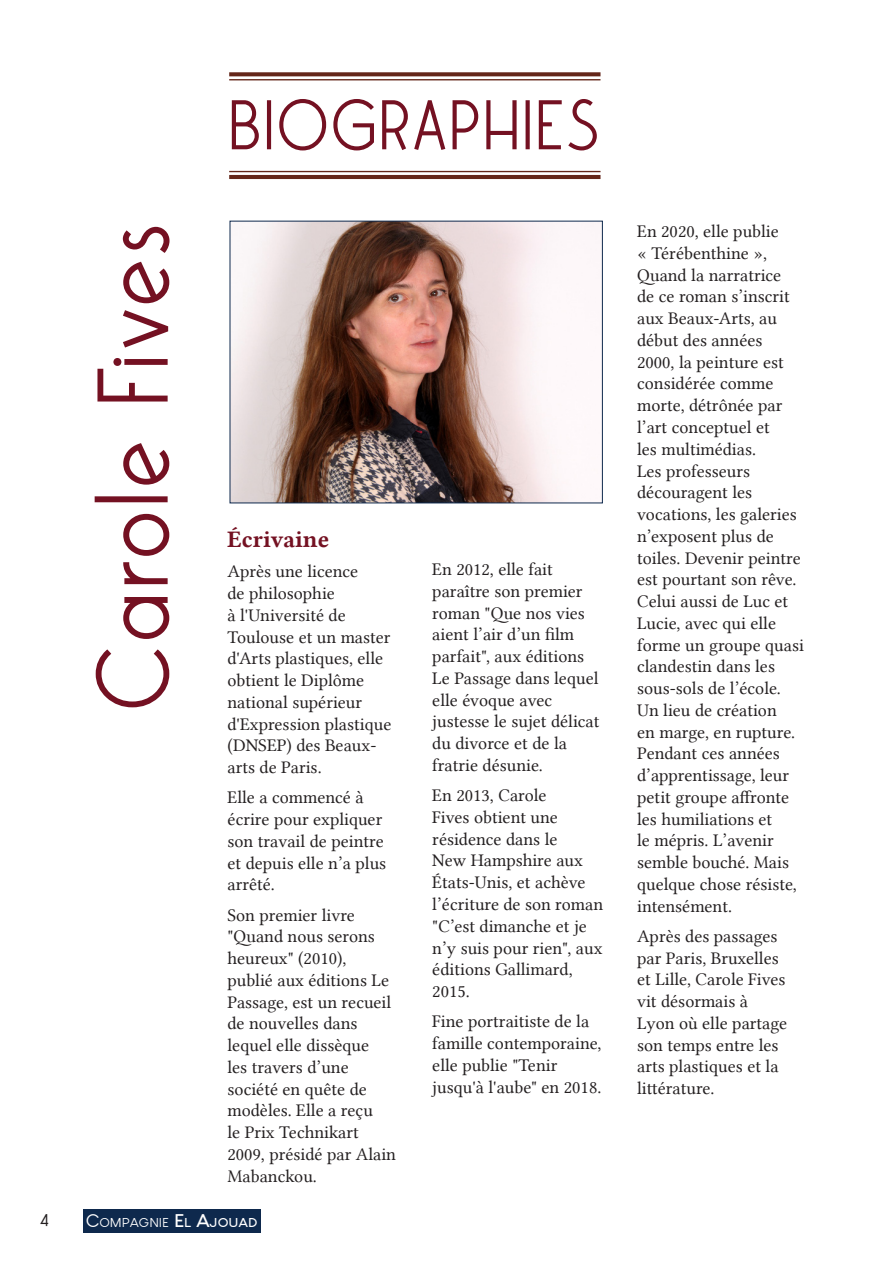
<style>
.page{position:relative;width:893px;height:1263px;background:#fff}
.page>*{position:absolute;margin:0;border:0;box-sizing:border-box;transform-origin:0 0}
.t1{font:700 104.4px "Colombia";color:#741122}
.t2{font:700 73.05px "Colombia";color:#741122}
.t3{font:24px "Lin Libertine B";color:#741122}
.t4{font:18px/21.8px "Lin Libertine";color:#231f20}
.t5{font:18px "Louis George Cafe";color:#231f20}
.t6{font:12.6px "Louis George Cafe";color:#fff;scale:1.1 1}
.s1{font-size:18px}
.s2{font-weight:700;font-size:18px}
.s3{font-weight:700}
</style>
<div class="page">
<div style="left:83px;top:1209px;width:177px;height:23px;background:#0e294d"></div>
<hr style="left:229px;top:171px;width:371px;height:1px;background:#642619">
<hr style="left:229px;top:175px;width:371px;height:4px;background:#642619">
<svg style="left:229px;top:72px;width:371px;height:4px"></svg>
<hr style="left:229px;top:79px;width:371px;height:1px;background:#642619">
<img style="left:232px;top:223px;width:369px;height:278px">
<div style="left:230px;top:221px;width:373px;height:282px;border:1px solid #0e294d"></div>
<p class="t1" style="left:78px;top:712px;width:492px;rotate:-90deg">Carole Fives</p>
<p class="t2" style="left:227px;top:87px;width:375px">BIOGRAPHIES</p>
<p class="t3" style="left:227px;top:523px;width:103px">Écrivaine</p>
<p class="t4" style="left:227px;top:561px;width:165px">Après une licence<br>de philosophie<br>à l'Université de<br>Toulouse et un master d'Arts plastiques, elle obtient le Diplôme national supérieur d'Expression plastique (DNSEP) des Beaux&shy;arts de Paris.</p>
<p class="t4" style="left:227px;top:787px;width:160px">Elle a commencé à écrire pour expliquer son travail de peintre et depuis elle n’a plus arrêté.</p>
<p class="t4" style="left:227px;top:904px;width:170px">Son premier livre "Quand nous serons heureux" (2010), publié aux éditions Le<br>Passage, est un recueil de nouvelles dans lequel elle dissèque<br>les travers d’une société en quête de modèles. Elle a reçu<br>le Prix Technikart<br>2009, présidé par Alain<br>Mabanckou.</p>
<p class="t4" style="left:432px;top:558px;width:169px">En 2012, elle fait paraître son premier roman "Que nos vies aient l’air d’un film parfait", aux éditions<br>Le Passage dans lequel elle évoque avec justesse le sujet délicat du divorce et de la fratrie désunie.</p>
<p class="t4" style="left:432px;top:784px;width:172px">En 2013, Carole<br>Fives obtient une résidence dans le<br>New Hampshire aux<br>États-Unis, et achève l’écriture de son roman "C’est dimanche et je n’y suis pour rien", aux éditions Gallimard,<br>2015.</p>
<p class="t4" style="left:432px;top:1010px;width:171px">Fine portraitiste de la famille contemporaine, elle publie "Tenir jusqu'à l'aube" en 2018.</p>
<p class="t5" style="left:40px;top:1209px;width:10px">4</p>
<p class="t6" style="left:86px;top:1215px;width:158px"><span class="s1">C</span>OMPAGNIE <span class="s2">E</span><span class="s3">L</span> <span class="s2">A</span><span class="s3">JOUAD</span></p>
<p class="t4" style="left:637px;top:220px;width:168px">En 2020, elle publie<br>« Térébenthine »,<br>Quand la narratrice<br>de ce roman s’inscrit aux Beaux-Arts, au début des années<br>2000, la peinture est considérée comme morte, détrônée par l’art conceptuel et<br>les multimédias.<br>Les professeurs découragent les vocations, les galeries n’exposent plus de toiles. Devenir peintre est pourtant son rêve.<br>Celui aussi de Luc et<br>Lucie, avec qui elle forme un groupe quasi clandestin dans les sous-sols de l’école.<br>Un lieu de création<br>en marge, en rupture.<br>Pendant ces années d’apprentissage, leur petit groupe affronte les humiliations et<br>le mépris. L’avenir semble bouché. Mais quelque chose résiste, intensément.</p>
<p class="t4" style="left:637px;top:925px;width:152px">Après des passages par Paris, Bruxelles et Lille, Carole Fives vit désormais à<br>Lyon où elle partage son temps entre les arts plastiques et la littérature.</p>
</div>
